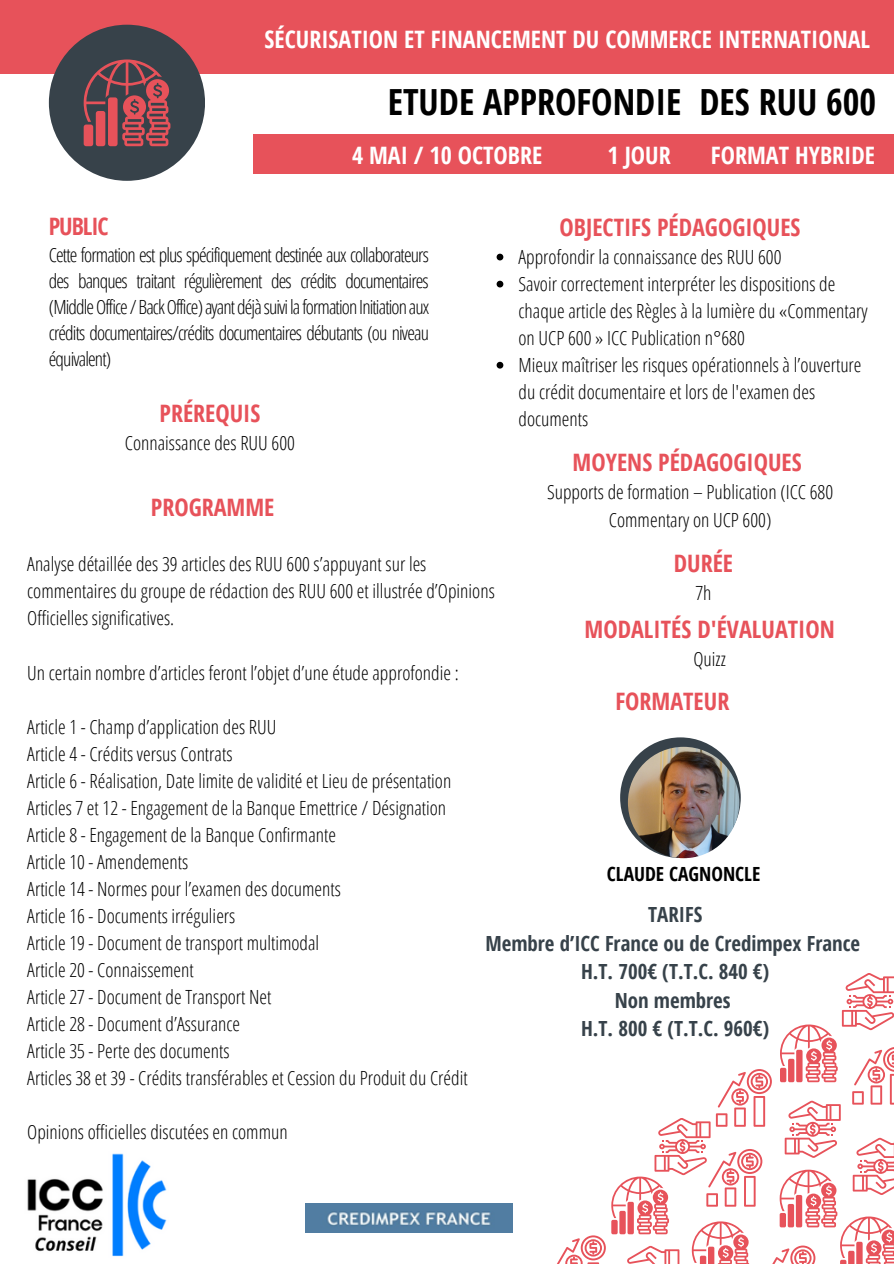
<style>
.page{position:relative;width:894px;height:1264px;background:#fff}
.page>*{position:absolute;margin:0;border:0;box-sizing:border-box;transform-origin:0 0}
.t1{font:700 36px "Open Sans Condensed";color:#000}
.t2{font:700 24px "Open Sans Condensed";color:#e7525a}
.t3{font:700 24px "Open Sans Condensed";color:#fff}
.t4{font:700 20.85px/28.3px "Open Sans Condensed";color:#37424a;text-align:center}
.t5{font:300 19.5px/27px "Open Sans Condensed";color:#000}
.t6{font:700 19.5px "Open Sans Condensed";color:#000}
</style>
<div class="page">
<svg style="left:611px;top:973px;width:282px;height:290px"></svg>
<svg style="left:557px;top:1235px;width:48px;height:28px"></svg>
<div style="left:0;top:0;width:893px;height:74px;background:#e7525a"></div>
<div style="left:49px;top:25px;width:156px;height:156px;background:#37424a;border-radius:50%"></div>
<svg style="left:84px;top:59px;width:86px;height:87px"></svg>
<div style="left:253px;top:134px;width:640px;height:40px;background:#e7525a"></div>
<img style="left:305px;top:1203px;width:207px;height:29px">
<div style="left:620px;top:737px;width:120px;height:121px;background:#37424a;border-radius:50%"></div>
<img style="left:627px;top:746px;width:112px;height:112px;border-radius:50%">
<img style="left:27px;top:1153px;width:140px;height:104px">
<svg style="left:496px;top:254px;width:7px;height:6px"></svg>
<svg style="left:496px;top:281px;width:7px;height:6px"></svg>
<svg style="left:496px;top:362px;width:7px;height:6px"></svg>
<p class="t3" style="left:264px;top:22px;width:607px">SÉCURISATION ET FINANCEMENT DU COMMERCE INTERNATIONAL</p>
<h1 class="t1" style="left:387px;top:76px;width:490px">ETUDE APPROFONDIE DES RUU 600</h1>
<p class="t3" style="left:352px;top:138px;width:192px">4 MAI / 10 OCTOBRE</p>
<p class="t3" style="left:607px;top:138px;width:65px">1 JOUR</p>
<p class="t3" style="left:710px;top:138px;width:165px">FORMAT HYBRIDE</p>
<p class="t2" style="left:559px;top:210px;width:242px">OBJECTIFS PÉDAGOGIQUES</p>
<p class="t2" style="left:49px;top:210px;width:61px">PUBLIC</p>
<p class="t5" style="left:49px;top:242px;width:382px;line-height:26px;text-align:justify">Cette formation est plus spécifiquement destinée aux collaborateurs des banques traitant régulièrement des crédits documentaires (MiddleOffice/BackOffice)ayantdéjàsuivi laformationInitiationaux crédits documentaires/crédits documentaires débutants (ou niveau équivalent)</p>
<p class="t5" style="left:518px;top:243px;width:351px">Approfondir la connaissance des RUU 600<br>Savoir correctement interpréter les dispositions de chaque article des Règles à la lumière du «Commentary on UCP 600 » ICC Publication n°680<br>Mieux maîtriser les risques opérationnels à l’ouverture du crédit documentaire et lors de l'examen des documents</p>
<p class="t2" style="left:159px;top:396px;width:102px">PRÉREQUIS</p>
<p class="t5" style="left:125px;top:429px;width:172px">Connaissance des RUU 600</p>
<p class="t2" style="left:572px;top:445px;width:230px">MOYENS PÉDAGOGIQUES</p>
<p class="t5" style="left:547px;top:478px;width:287px;text-align:center">Supports de formation – Publication (ICC 680<br>Commentary on UCP 600)</p>
<p class="t2" style="left:151px;top:490px;width:125px">PROGRAMME</p>
<p class="t2" style="left:673px;top:546px;width:61px">DURÉE</p>
<p class="t5" style="left:695px;top:579px;width:18px">7h</p>
<p class="t2" style="left:584px;top:612px;width:251px">MODALITÉS D'ÉVALUATION</p>
<p class="t5" style="left:693px;top:644px;width:34px">Quizz</p>
<p class="t5" style="left:27px;top:550px;width:469px">Analyse détaillée des 39 articles des RUU 600 s’appuyant sur les commentaires du groupe de rédaction des RUU 600 et illustrée d’Opinions<br>Officielles significatives.</p>
<p class="t5" style="left:27px;top:658px;width:433px">Un certain nombre d’articles feront l’objet d’une étude approfondie :</p>
<p class="t5" style="left:27px;top:712px;width:442px">Article 1 - Champ d’application des RUU<br>Article 4 - Crédits versus Contrats<br>Article 6 - Réalisation, Date limite de validité et Lieu de présentation Articles 7 et 12 - Engagement de la Banque Emettrice / Désignation Article 8 - Engagement de la Banque Confirmante<br>Article 10 - Amendements<br>Article 14 - Normes pour l’examen des documents<br>Article 16 - Documents irréguliers<br>Article 19 - Document de transport multimodal<br>Article 20 - Connaissement<br>Article 27 - Document de Transport Net<br>Article 28 - Document d’Assurance<br>Article 35 - Perte des documents<br>Articles 38 et 39 - Crédits transférables et Cession du Produit du Crédit</p>
<p class="t5" style="left:27px;top:1118px;width:262px">Opinions officielles discutées en commun</p>
<p class="t2" style="left:615px;top:684px;width:115px">FORMATEUR</p>
<p class="t6" style="left:606px;top:860px;width:155px">CLAUDE CAGNONCLE</p>
<p class="t4" style="left:485px;top:900px;width:376px">TARIFS<br>Membre d’ICC France ou de Credimpex France<br>H.T. 700€ (T.T.C. 840 €)<br>Non membres<br>H.T. 800 € (T.T.C. 960€)</p>
</div>
